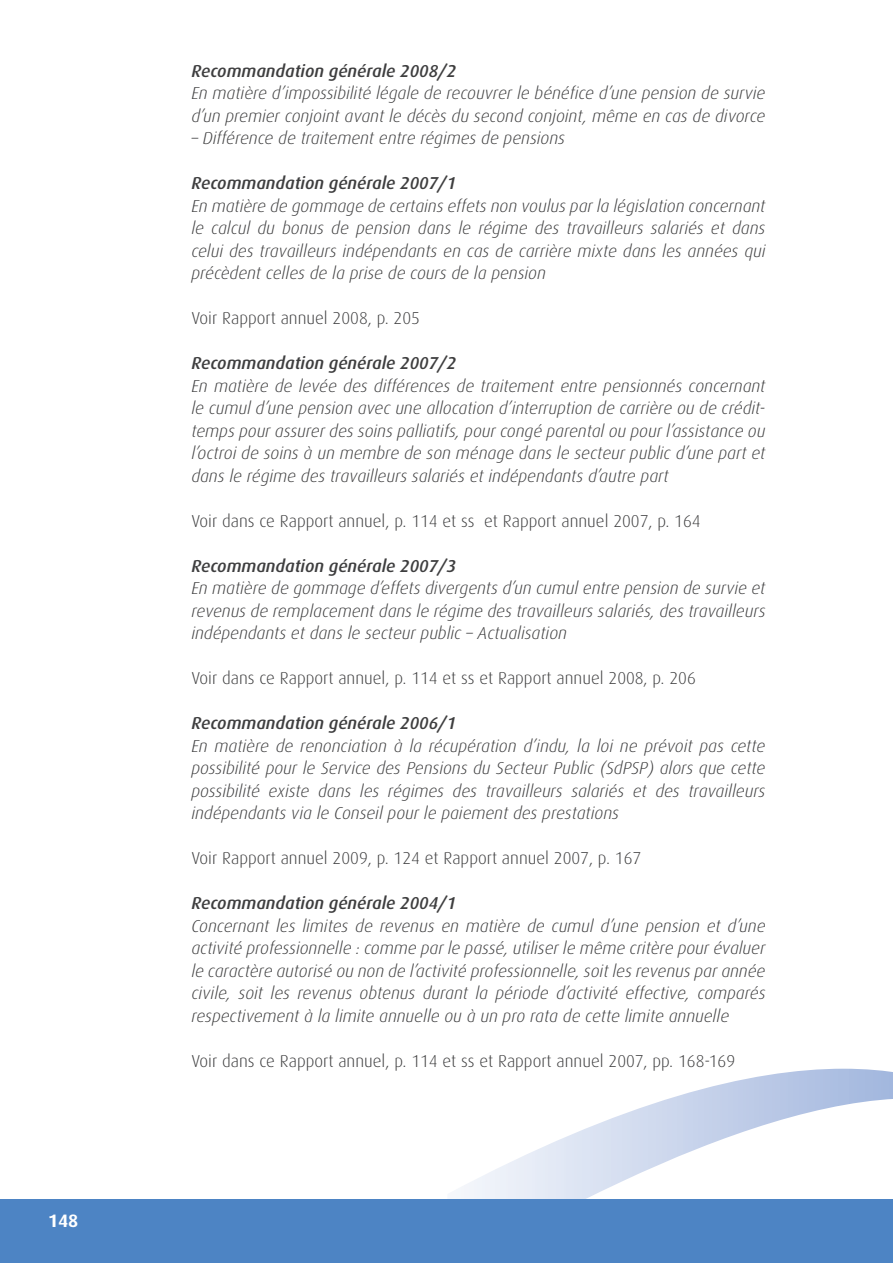
<style>
.page{position:relative;width:893px;height:1263px;background:#fff}
.page>*{position:absolute;margin:0;border:0;box-sizing:border-box;transform-origin:0 0}
.t1{font:700 18px "Dax";color:#fff}
.t2{font:italic 300 17.25px/22.5px "Dax";color:#3e3e3f;text-align:justify}
.t3{font:300 17.25px "Dax";color:#3e3e3f}
.t4{font:italic 500 17.25px "Dax";color:#3e3e3f}
</style>
<div class="page">
<svg style="left:456px;top:1069px;width:437px;height:130px"></svg>
<div style="left:0;top:1199px;width:893px;height:64px;background:#4d84c4"></div>
<p class="t1" style="left:48px;top:1210px;width:32px">148</p>
<p class="t4" style="left:191px;top:61px;width:266px">Recommandation générale 2008/2</p>
<p class="t2" style="left:191px;top:82px;width:575px">En matière d’impossibilité légale de recouvrer le bénéfice d’une pension de survie d’un premier conjoint avant le décès du second conjoint, même en cas de divorce</p>
<p class="t2" style="left:191px;top:127px;width:375px">– Différence de traitement entre régimes de pensions</p>
<p class="t4" style="left:191px;top:173px;width:266px">Recommandation générale 2007/1</p>
<p class="t2" style="left:191px;top:194px;width:576px">En matière de gommage de certains effets non voulus par la législation concernant le calcul du bonus de pension dans le régime des travailleurs salariés et dans celui des travailleurs indépendants en cas de carrière mixte dans les années qui précèdent celles de la prise de cours de la pension</p>
<p class="t3" style="left:191px;top:309px;width:230px">Voir Rapport annuel 2008, p. 205</p>
<p class="t4" style="left:191px;top:353px;width:266px">Recommandation générale 2007/2</p>
<p class="t2" style="left:191px;top:374px;width:576px">En matière de levée des différences de traitement entre pensionnés concernant le cumul d’une pension avec une allocation d’interruption de carrière ou de crédit&shy;temps pour assurer des soins palliatifs, pour congé parental ou pour l’assistance ou l’octroi de soins à un membre de son ménage dans le secteur public d’une part et dans le régime des travailleurs salariés et indépendants d’autre part</p>
<p class="t3" style="left:191px;top:511px;width:511px">Voir dans ce Rapport annuel, p. 114 et ss et Rapport annuel 2007, p. 164</p>
<p class="t4" style="left:191px;top:556px;width:266px">Recommandation générale 2007/3</p>
<p class="t2" style="left:191px;top:577px;width:576px">En matière de gommage d’effets divergents d’un cumul entre pension de survie et revenus de remplacement dans le régime des travailleurs salariés, des travailleurs indépendants et dans le secteur public – Actualisation</p>
<p class="t3" style="left:191px;top:669px;width:506px">Voir dans ce Rapport annuel, p. 114 et ss et Rapport annuel 2008, p. 206</p>
<p class="t4" style="left:191px;top:713px;width:266px">Recommandation générale 2006/1</p>
<p class="t2" style="left:191px;top:734px;width:576px">En matière de renonciation à la récupération d’indu, la loi ne prévoit pas cette possibilité pour le Service des Pensions du Secteur Public (SdPSP) alors que cette possibilité existe dans les régimes des travailleurs salariés et des travailleurs indépendants via le Conseil pour le paiement des prestations</p>
<p class="t3" style="left:191px;top:849px;width:451px">Voir Rapport annuel 2009, p. 124 et Rapport annuel 2007, p. 167</p>
<p class="t4" style="left:191px;top:893px;width:266px">Recommandation générale 2004/1</p>
<p class="t2" style="left:191px;top:914px;width:576px">Concernant les limites de revenus en matière de cumul d’une pension et d’une activité professionnelle : comme par le passé, utiliser le même critère pour évaluer le caractère autorisé ou non de l’activité professionnelle, soit les revenus par année civile, soit les revenus obtenus durant la période d’activité effective, comparés respectivement à la limite annuelle ou à un pro rata de cette limite annuelle</p>
<p class="t3" style="left:191px;top:1051px;width:545px">Voir dans ce Rapport annuel, p. 114 et ss et Rapport annuel 2007, pp. 168-169</p>
</div>
